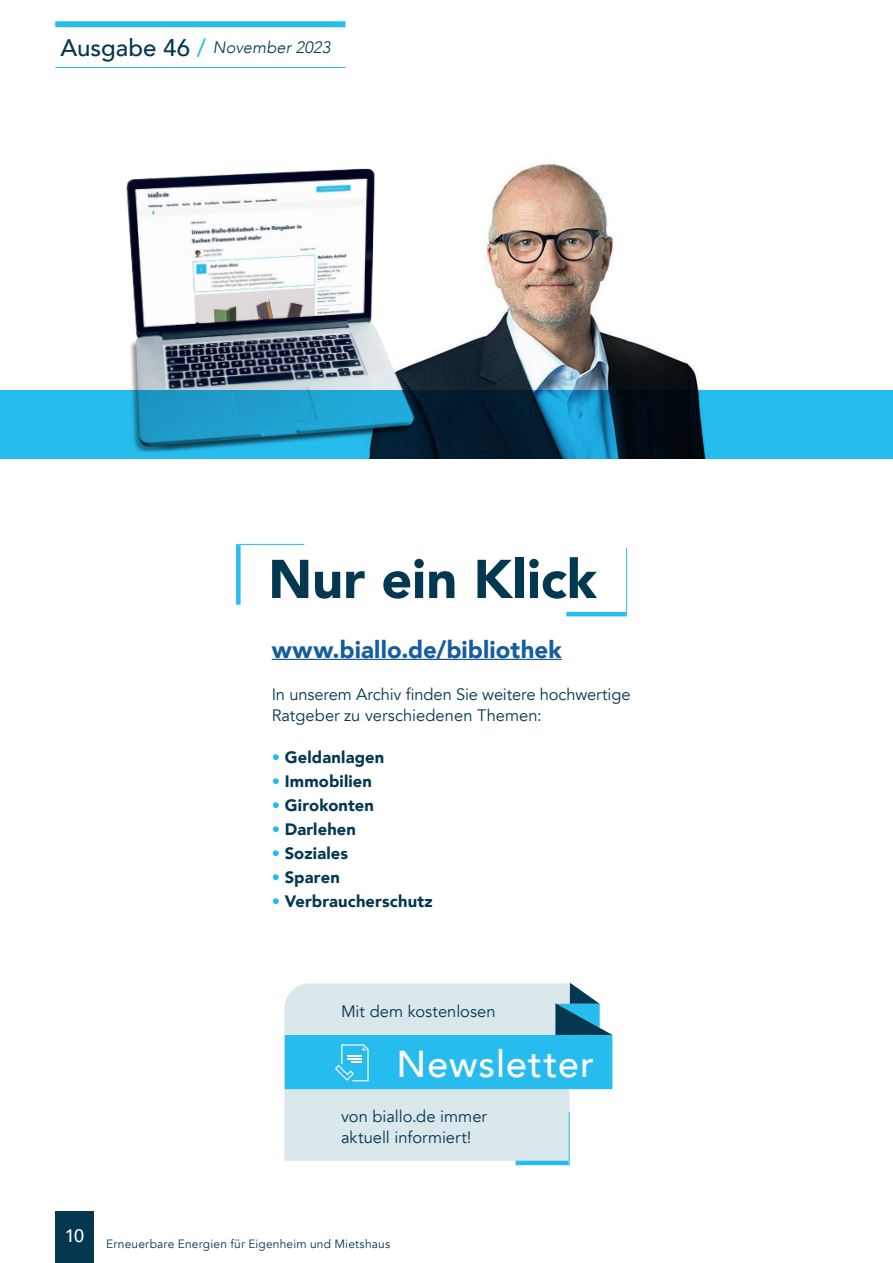
<style>
.page{position:relative;width:893px;height:1263px;background:#fff}
.page>*{position:absolute;margin:0;border:0;box-sizing:border-box;transform-origin:0 0}
.t1{font:900 54px "Avenir";letter-spacing:.005em;color:#043851}
.t2{font:500 37.5px "Avenir";letter-spacing:.03em;color:#fff}
.t3{font:900 24px "Avenir";letter-spacing:.005em;color:#175d9e}
.t4{font:16.5px/21px "Avenir";color:#043851}
.t5{font:900 16.5px "Avenir";letter-spacing:.01em;color:#043851}
.t6{font:italic 300 16.5px "Avenir";letter-spacing:.005em;color:#043851}
.t7{font:12px "Avenir";letter-spacing:.015em;color:#043851}
.s1{font-weight:500;font-style:normal;font-size:24px}
.s2{font-weight:500;font-style:normal;font-size:24px;color:#26bcee}
.s3{color:#26bcee}
</style>
<div class="page">
<div style="left:55px;top:21px;width:290px;height:6px;background:#26bcee"></div>
<hr style="left:55px;top:67px;width:290px;height:1px;background:#26bcee">
<div style="left:55px;top:1211px;width:39px;height:52px;background:#043851"></div>
<img style="left:477px;top:163px;width:222px;height:227px">
<img style="left:126px;top:168px;width:351px;height:222px">
<svg style="left:0;top:390px;width:893px;height:68px;background:#1982a9"></svg>
<hr style="left:272px;top:659px;width:290px;height:1px;background:#175d9e">
<hr style="left:566px;top:612px;width:60px;height:4px;background:#26bcee">
<hr style="left:626px;top:548px;width:1px;height:68px;background:#26bcee">
<div style="left:236px;top:545px;width:5px;height:60px;background:#26bcee"></div>
<hr style="left:236px;top:544px;width:68px;height:1px;background:#26bcee">
<div style="left:284px;top:1005px;width:285px;height:156px;background:#dae7eb"></div>
<svg style="left:285px;top:983px;width:327px;height:106px;background:#76cbe7"></svg>
<hr style="left:516px;top:1161px;width:53px;height:4px;background:#26bcee">
<hr style="left:569px;top:1112px;width:1px;height:53px;background:#26bcee">
<p class="t6" style="left:60px;top:38px;width:271px"><span class="s1">Ausgabe 46</span> <span class="s2">/</span> November 2023</p>
<h1 class="t1" style="left:268px;top:533px;width:330px">Nur ein Klick</h1>
<h3 class="t3" style="left:272px;top:629px;width:292px">www.biallo.de/bibliothek</h3>
<p class="t4" style="left:272px;top:684px;width:360px">In unserem Archiv finden Sie weitere hochwertige<br>Ratgeber zu verschiedenen Themen:</p>
<p class="t5" style="left:272px;top:743px;width:114px"><span class="s3">•</span> Geldanlagen</p>
<p class="t5" style="left:272px;top:767px;width:102px"><span class="s3">•</span> Immobilien</p>
<p class="t5" style="left:272px;top:791px;width:104px"><span class="s3">•</span> Girokonten</p>
<p class="t5" style="left:272px;top:815px;width:86px"><span class="s3">•</span> Darlehen</p>
<p class="t5" style="left:272px;top:839px;width:78px"><span class="s3">•</span> Soziales</p>
<p class="t5" style="left:272px;top:863px;width:70px"><span class="s3">•</span> Sparen</p>
<p class="t5" style="left:272px;top:887px;width:163px"><span class="s3">•</span> Verbraucherschutz</p>
<p class="t4" style="left:341px;top:1001px;width:156px">Mit dem kostenlosen</p>
<h2 class="t2" style="left:397px;top:1031px;width:199px">Newsletter</h2>
<p class="t4" style="left:341px;top:1106px;width:148px">von biallo.de immer aktuell informiert!</p>
<p class="t7" style="left:65px;top:1236px;width:327px"><sup>10</sup> Erneuerbare Energien für Eigenheim und Mietshaus</p>
</div>
